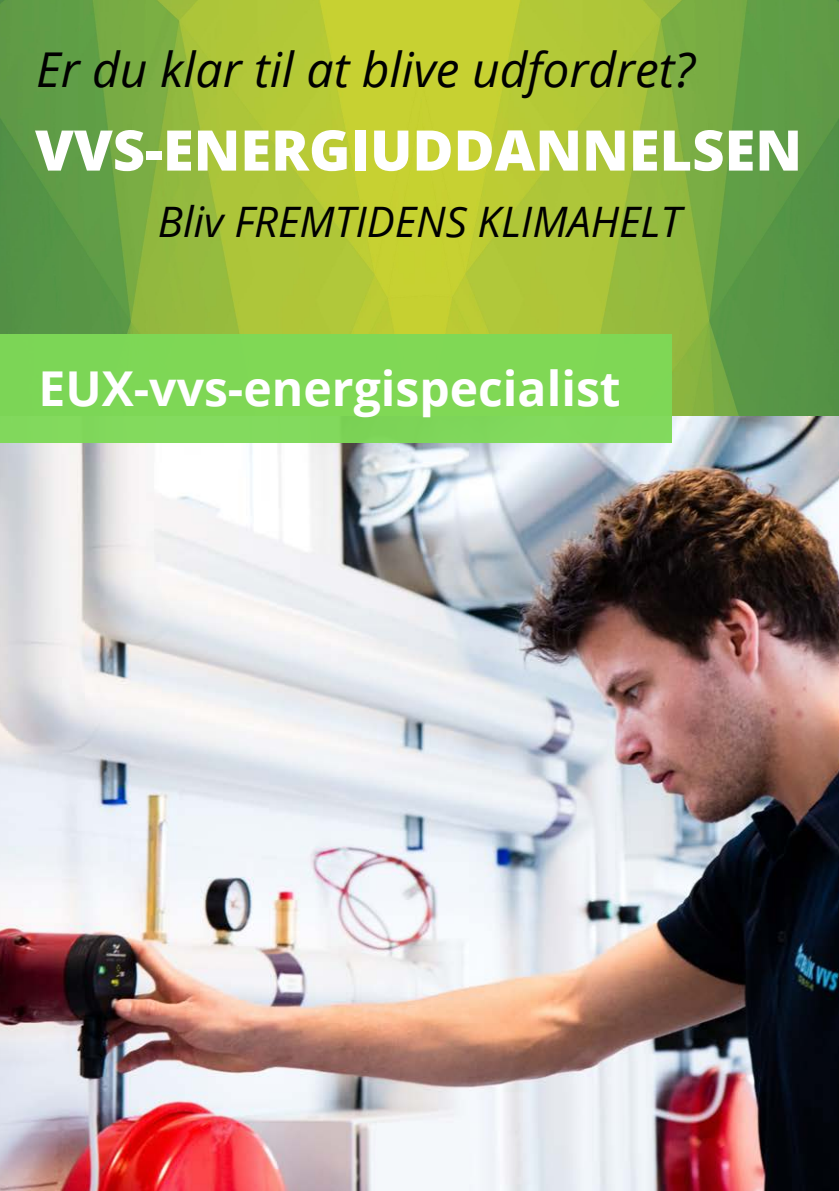
<style>
.page{position:relative;width:839px;height:1191px;background:#fff}
.page>*{position:absolute;margin:0;border:0;box-sizing:border-box;transform-origin:0 0}
.t1{font:800 56px "Open Sans";color:#fff}
.t2{font:italic 48px "Open Sans";color:#000}
.t3{font:700 48px "Open Sans";color:#fff}
.t4{font:italic 42px "Open Sans";color:#000}
</style>
<div class="page">
<img style="left:421px;top:0;width:417px;height:416px">
<img style="left:0;top:0;width:421px;height:334px">
<img style="left:0;top:416px;width:838px;height:775px">
<div style="left:0;top:334px;width:671px;height:108px;background:#7ed957"></div>
<p class="t2" style="left:36px;top:36px;width:660px">Er du klar til at blive udfordret?</p>
<p class="t1" style="left:35px;top:111px;width:768px">VVS-ENERGIUDDANNELSEN</p>
<p class="t4" style="left:158px;top:192px;width:525px">Bliv FREMTIDENS KLIMAHELT</p>
<p class="t3" style="left:38px;top:355px;width:583px">EUX-vvs-energispecialist</p>
</div>
